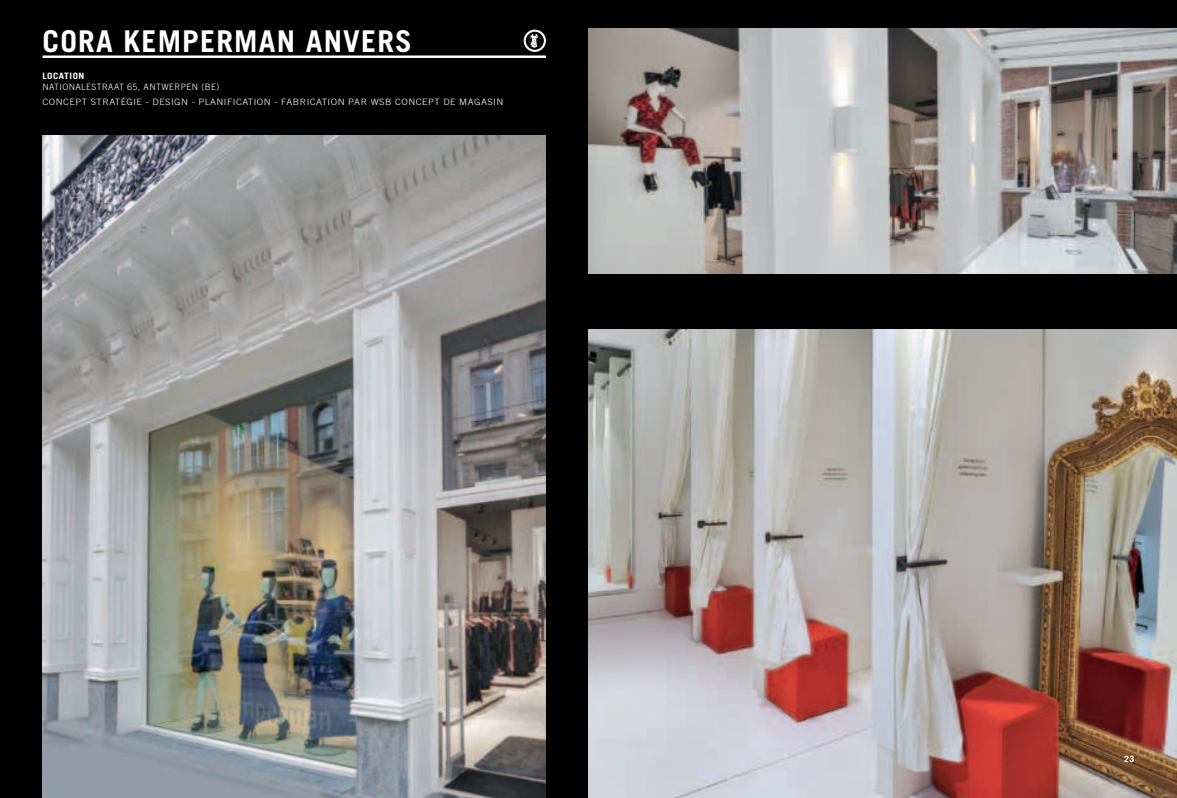
<style>
.page{position:relative;width:1177px;height:798px;background:#fff}
.page>*{position:absolute;margin:0;border:0;box-sizing:border-box;transform-origin:0 0}
.t1{font:700 30px "Trade Gothic";letter-spacing:.04em;color:#fff}
.t2{font:300 8.75px/15px "Trade Gothic";letter-spacing:.05em;color:#fff}
.t3{font:700 8.75px "Trade Gothic";letter-spacing:.05em;color:#fff;scale:1.1 1}
.t4{font:700 8.75px "Trade Gothic";letter-spacing:.05em;color:#fff}
</style>
<div class="page">
<div style="left:0;top:0;width:1176px;height:797px;background:#000001"></div>
<hr style="left:43px;top:55px;width:503px;height:3px;background:#fff">
<img style="left:588px;top:330px;width:588px;height:467px">
<img style="left:43px;top:136px;width:503px;height:661px">
<svg style="left:523px;top:30px;width:23px;height:22px"></svg>
<img style="left:588px;top:28px;width:588px;height:246px">
<h1 class="t1" style="left:43px;top:22px;width:371px">CORA KEMPERMAN ANVERS</h1>
<p class="t3" style="left:43px;top:70px;width:40px">LOCATION</p>
<p class="t2" style="left:43px;top:79px;width:462px">NATIONALESTRAAT 65, ANTWERPEN (BE)<br>CONCEPT STRATÉGIE - DESIGN - PLANIFICATION - FAB RICATION PAR WSB CONCEPT DE MAGASIN</p>
<p class="t4" style="left:1124px;top:753px;width:12px">23</p>
</div>
